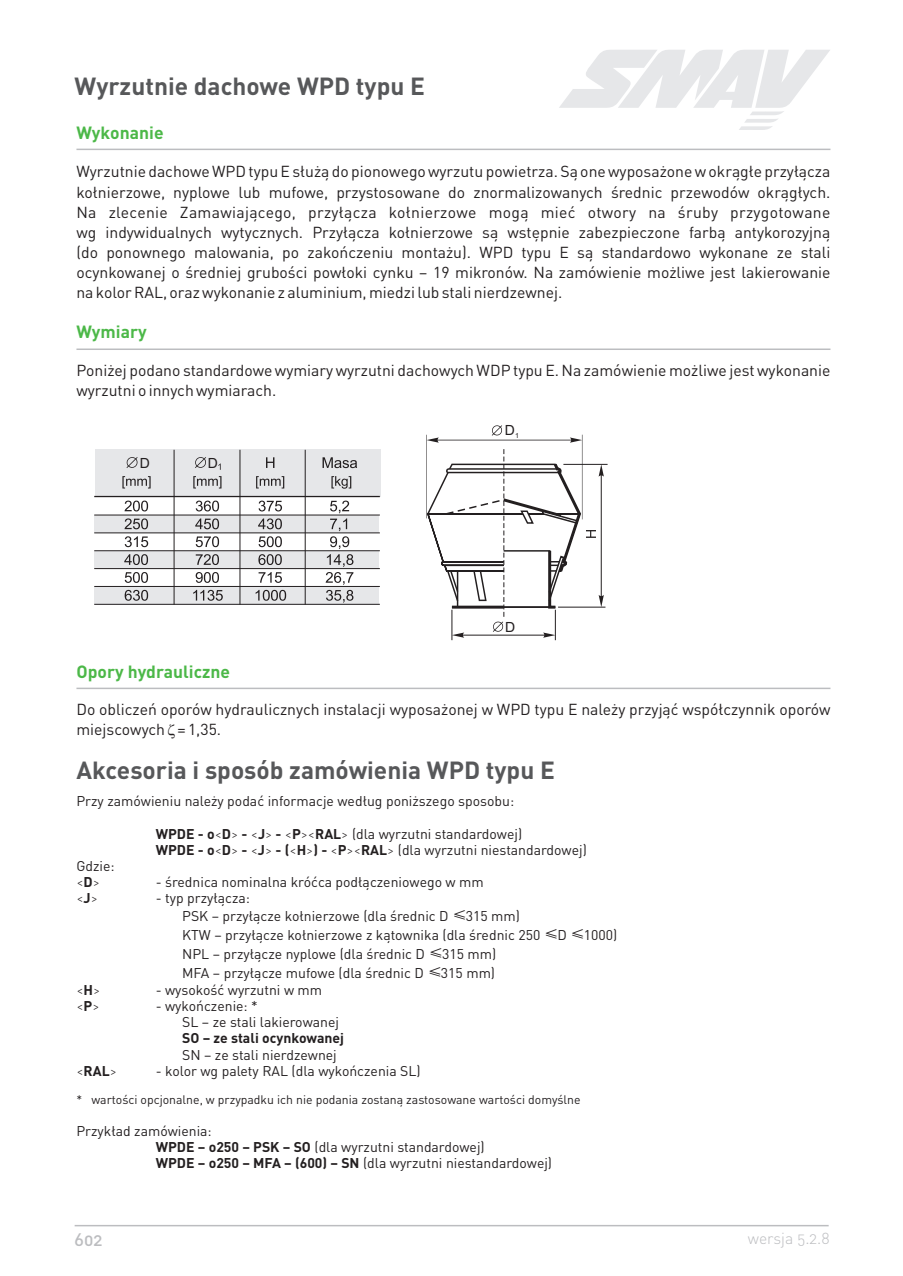
<style>
.page{position:relative;width:903px;height:1276px;background:#fff}
.page>*{position:absolute;margin:0;border:0;box-sizing:border-box;transform-origin:0 0}
.t1{font:700 24.5px "DIN Pro";color:#57585a}
.t2{font:700 17.5px "DIN Pro";color:#4cb848}
.t3{font:17.5px "DIN";color:#bcbdc0}
.t4{font:15.75px/20.1px "DIN Pro";color:#231f20}
.t5{font:15.75px "DIN Light Alternate";color:#bcbdc0}
.t6{font:14px/16.1px "DIN Pro";color:#231f20}
.t7{font:700 14px "DIN Pro";color:#231f20}
.t8{font:300 14px "DIN Pro";color:#231f20}
.t9{font:14px "Arial";color:#231f20}
.t10{font:12.25px "DIN Pro";color:#231f20}
.s1{font-weight:700}
.s2{font-weight:300}
.s3{font-family:"Arial Unicode MS GBK EUC H";font-size:15.75px}
</style>
<div class="page">
<hr style="left:75px;top:1225px;width:754px;height:1px;background:#bcbdc0">
<hr style="left:76px;top:149px;width:754px;height:1px;background:#bcbdc0">
<svg style="left:559px;top:50px;width:271px;height:80px"></svg>
<hr style="left:76px;top:348px;width:754px;height:2px;background:#bcbdc0">
<hr style="left:76px;top:688px;width:754px;height:1px;background:#bcbdc0">
<svg style="left:492px;top:425px;width:10px;height:11px"></svg>
<hr style="left:452px;top:610px;width:1px;height:30px;background:#231f20">
<hr style="left:555px;top:610px;width:1px;height:30px;background:#231f20">
<hr style="left:582px;top:435px;width:1px;height:84px;background:#231f20">
<hr style="left:426px;top:435px;width:1px;height:83px;background:#231f20">
<hr style="left:433px;top:440px;width:141px;height:1px;background:#231f20">
<svg style="left:427px;top:437px;width:12px;height:6px"></svg>
<svg style="left:570px;top:437px;width:12px;height:6px"></svg>
<hr style="left:563px;top:464px;width:45px;height:1px;background:#231f20">
<hr style="left:558px;top:607px;width:47px;height:1px;background:#231f20">
<svg style="left:426px;top:449px;width:178px;height:189px"></svg>
<div style="left:95px;top:515px;width:284px;height:18px;background:#e6e7e9"></div>
<div style="left:95px;top:551px;width:284px;height:18px;background:#e6e7e9"></div>
<div style="left:95px;top:587px;width:284px;height:17px;background:#e6e7e9"></div>
<div style="left:95px;top:449px;width:285px;height:47px;background:#e6e7e9"></div>
<svg style="left:126px;top:457px;width:12px;height:11px"></svg>
<svg style="left:195px;top:457px;width:11px;height:11px"></svg>
<svg style="left:266px;top:457px;width:8px;height:11px"></svg>
<svg style="left:323px;top:457px;width:34px;height:11px"></svg>
<svg style="left:122px;top:476px;width:29px;height:12px"></svg>
<svg style="left:193px;top:476px;width:29px;height:12px"></svg>
<svg style="left:256px;top:476px;width:28px;height:12px"></svg>
<svg style="left:331px;top:476px;width:20px;height:13px"></svg>
<hr style="left:94px;top:515px;width:286px;height:1px;background:#231f20">
<svg style="left:125px;top:501px;width:23px;height:10px"></svg>
<svg style="left:196px;top:501px;width:23px;height:10px"></svg>
<svg style="left:259px;top:501px;width:23px;height:10px"></svg>
<hr style="left:94px;top:532px;width:286px;height:1px;background:#231f20">
<svg style="left:125px;top:518px;width:23px;height:11px"></svg>
<svg style="left:195px;top:518px;width:24px;height:11px"></svg>
<svg style="left:258px;top:518px;width:24px;height:11px"></svg>
<hr style="left:94px;top:550px;width:286px;height:1px;background:#231f20">
<svg style="left:125px;top:536px;width:23px;height:11px"></svg>
<svg style="left:196px;top:536px;width:23px;height:11px"></svg>
<svg style="left:259px;top:536px;width:23px;height:11px"></svg>
<hr style="left:94px;top:568px;width:286px;height:1px;background:#231f20">
<svg style="left:124px;top:554px;width:24px;height:11px"></svg>
<svg style="left:196px;top:554px;width:23px;height:11px"></svg>
<svg style="left:258px;top:554px;width:24px;height:11px"></svg>
<hr style="left:94px;top:586px;width:286px;height:1px;background:#231f20">
<svg style="left:125px;top:572px;width:23px;height:11px"></svg>
<svg style="left:196px;top:572px;width:23px;height:11px"></svg>
<svg style="left:259px;top:572px;width:23px;height:11px"></svg>
<hr style="left:94px;top:604px;width:286px;height:1px;background:#231f20">
<svg style="left:125px;top:590px;width:23px;height:11px"></svg>
<svg style="left:193px;top:590px;width:30px;height:11px"></svg>
<svg style="left:256px;top:590px;width:30px;height:11px"></svg>
<svg style="left:326px;top:501px;width:27px;height:102px"></svg>
<hr style="left:174px;top:450px;width:1px;height:155px;background:#231f20">
<hr style="left:240px;top:450px;width:1px;height:155px;background:#231f20">
<hr style="left:305px;top:450px;width:1px;height:155px;background:#231f20">
<hr style="left:94px;top:496px;width:286px;height:1px;background:#231f20">
<svg style="left:218px;top:463px;width:3px;height:7px"></svg>
<h1 class="t1" style="left:75px;top:73px;width:352px">Wyrzutnie dachowe WPD typu E</h1>
<p class="t2" style="left:76px;top:122px;width:89px">Wykonanie</p>
<p class="t4" style="left:76px;top:164px;width:756px;text-align:justify">Wyrzutnie dachowe WPD typu E s³u¿¹ do pionowego wyrzutu powietrza. S¹ one wyposa¿one w okr¹g³e przy³¹cza ko³nierzowe, nyplowe lub mufowe, przystosowane do znormalizowanych œrednic przewodów okr¹g³ych.<br>Na zlecenie Zamawiaj¹cego, przy³¹cza ko³nierzowe mog¹ mieæ otwory na œruby przygotowane wg indywidualnych wytycznych. Przy³¹cza ko³nierzowe s¹ wstêpnie zabezpieczone farb¹ antykorozyjn¹ (do ponownego malowania, po zakoñczeniu monta¿u). WPD typu E s¹ standardowo wykonane ze stali ocynkowanej o œredniej gruboœci pow³oki cynku – 19 mikronów. Na zamówienie mo¿liwe jest lakierowanie na kolor RAL, oraz wykonanie z aluminium, miedzi lub stali nierdzewnej.</p>
<p class="t2" style="left:76px;top:322px;width:72px">Wymiary</p>
<p class="t4" style="left:76px;top:362px;width:756px">Poni¿ej podano standardowe wymiary wyrzutni dachowych WDP typu E. Na zamówienie mo¿liwe jest wykonanie wyrzutni o innych wymiarach.</p>
<p class="t9" style="left:140px;top:454px;width:12px">D</p>
<p class="t9" style="left:208px;top:455px;width:12px">D</p>
<p class="t9" style="left:505px;top:422px;width:16px">D<sub>1</sub></p>
<p class="t9" style="left:505px;top:618px;width:12px">D</p>
<p class="t2" style="left:76px;top:661px;width:155px">Opory hydrauliczne</p>
<p class="t4" style="left:76px;top:701px;width:756px">Do obliczeñ oporów hydraulicznych instalacji wyposa¿onej w WPD typu E nale¿y przyj¹æ wspó³czynnik oporów miejscowych = 1,35.</p>
<h1 class="t1" style="left:76px;top:756px;width:480px">Akcesoria i sposób zamówienia WPD typu E</h1>
<p class="t6" style="left:76px;top:795px;width:439px">Przy zamówieniu nale¿y podaæ informacje wed³ug poni¿szego sposobu:</p>
<p class="t6" style="left:156px;top:827px;width:433px"><span class="s1">WPDE - o</span><span class="s2">&lt;</span><span class="s1">D - J - P RAL</span><span class="s2">&gt;</span> (dla wyrzutni standardowej)<br><span class="s1">WPDE - o</span><span class="s2">&lt;</span><span class="s1">D</span><span class="s2">&gt;</span> <span class="s1">-</span> <span class="s2">&lt;</span><span class="s1">J</span><span class="s2">&gt;</span> <span class="s1">- (</span><span class="s2">&lt;</span><span class="s1">H</span><span class="s2">&gt;</span><span class="s1">) -</span> <span class="s2">&lt;</span><span class="s1">P</span><span class="s2">&gt;&lt;</span><span class="s1">RAL</span><span class="s2">&gt;</span> (dla wyrzutni niestandardowej)</p>
<p class="t6" style="left:76px;top:859px;width:40px">Gdzie: <span class="s2">&lt;</span><span class="s1">D</span><span class="s2">&gt;</span></p>
<p class="t8" style="left:231px;top:825px;width:86px">&gt; &lt;&gt; &lt;&gt;&lt;</p>
<p class="t6" style="left:156px;top:875px;width:330px">- œrednica nominalna króæca pod³¹czeniowego w mm</p>
<p class="t8" style="left:76px;top:890px;width:23px">&lt;<span class="s1">J</span>&gt;</p>
<p class="t6" style="left:182px;top:890px;width:437px;line-height:18.7px;text-indent:-26px">- typ przy³¹cza:<br>PSK – przy³¹cze ko³nierzowe (dla œrednic D <span class="s3">≤</span>315 mm)<br>KTW – przy³¹cze ko³nierzowe z k¹townika (dla œrednic 250 <span class="s3">≤</span>D <span class="s3">≤</span>1000)<br>NPL – przy³¹cze nyplowe (dla œrednic D <span class="s3">≤</span>315 mm)<br>MFA – przy³¹cze mufowe (dla œrednic D <span class="s3">≤</span>315 mm)</p>
<p class="t8" style="left:76px;top:982px;width:25px">&lt;<span class="s1">H</span>&gt;</p>
<p class="t6" style="left:156px;top:984px;width:168px">- wysokoœæ wyrzutni w mm</p>
<p class="t8" style="left:76px;top:998px;width:25px">&lt;<span class="s1">P</span>&gt;</p>
<p class="t6" style="left:182px;top:1000px;width:158px;text-indent:-26px">- wykoñczenie: *<br>SL – ze stali lakierowanej</p>
<p class="t7" style="left:182px;top:1033px;width:164px">SO – ze stali ocynkowanej</p>
<p class="t6" style="left:182px;top:1048px;width:156px">SN – ze stali nierdzewnej</p>
<p class="t7" style="left:76px;top:1066px;width:42px"><span class="s2">&lt;</span>RAL<span class="s2">&gt;</span></p>
<p class="t6" style="left:156px;top:1064px;width:266px">- kolor wg palety RAL (dla wykoñczenia SL)</p>
<p class="t10" style="left:76px;top:1095px;width:506px">* wartoœci opcjonalne, w przypadku ich nie podania zostan¹ zastosowane wartoœci domyœlne</p>
<p class="t6" style="left:156px;top:1124px;width:398px;text-indent:-79px">Przyk³ad zamówienia:<br><span class="s1">WPDE – o250 – PSK – SO</span> (dla wyrzutni standardowej)<br><span class="s1">WPDE – o250 – MFA – (600) – SN</span> (dla wyrzutni niestandardowej)</p>
<p class="t3" style="left:75px;top:1233px;width:29px">602</p>
<p class="t5" style="left:748px;top:1233px;width:83px">wersja 5.2.8</p>
</div>
